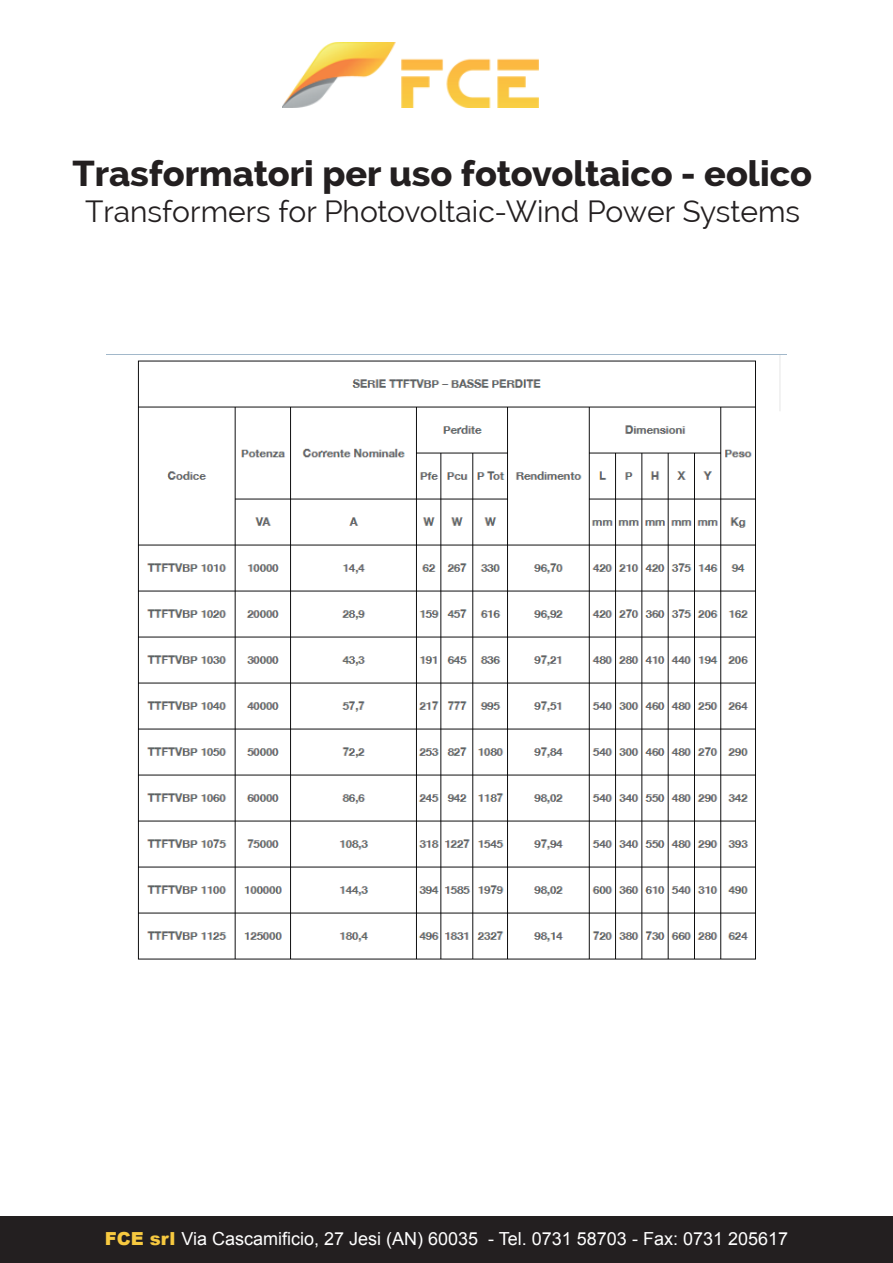
<style>
.page{position:relative;width:893px;height:1263px;background:#fff}
.page>*{position:absolute;margin:0;border:0;box-sizing:border-box;transform-origin:0 0}
.t1{font:800 36px "Raleway";color:#231f20}
.t2{font:30px "Raleway";color:#231f20}
.t3{font:18px "Arial";color:#fff}
.s1{font-weight:900;color:#f7c940}
</style>
<div class="page">
<img style="left:283px;top:42px;width:255px;height:66px">
<div style="left:0;top:1217px;width:893px;height:46px;background:#231f20"></div>
<img style="left:106px;top:354px;width:681px;height:606px">
<h1 class="t1" style="left:72px;top:153px;width:741px">Trasformatori per uso fotovoltaico - eolico</h1>
<h2 class="t2" style="left:85px;top:194px;width:716px">Transformers for Photovoltaic-Wind Power Systems</h2>
<p class="t3" style="left:105px;top:1227px;width:685px"><span class="s1">FCE srl</span> Via Cascamificio, 27 Jesi (AN) 60035 - Tel. 0731 58703 - Fax: 0731 205617</p>
</div>
